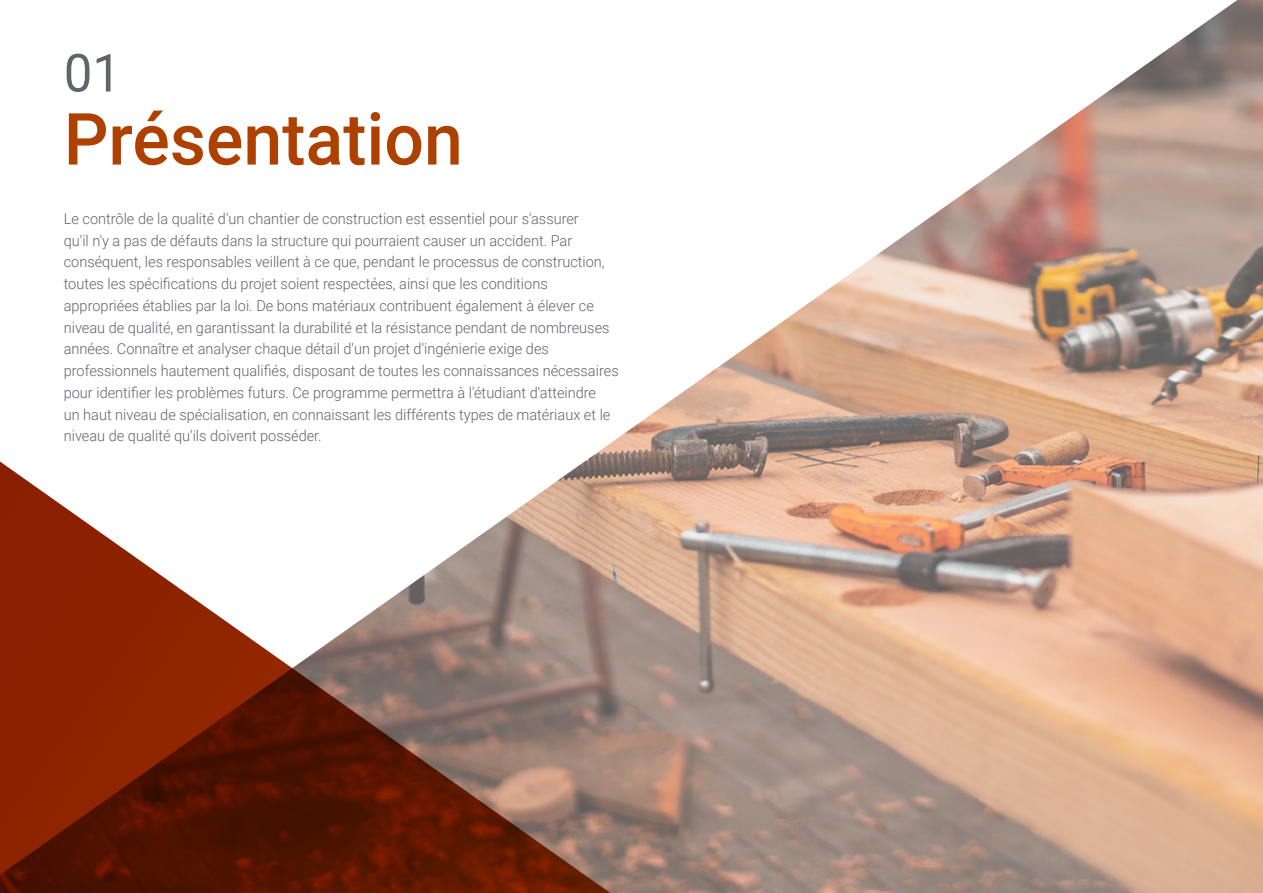
<style>
.page{position:relative;width:1263px;height:893px;background:#fff}
.page>*{position:absolute;margin:0;border:0;box-sizing:border-box;transform-origin:0 0}
.t1{font:500 72px "Roboto";color:#ae4000}
.t2{font:52.5px "Roboto";color:#61646a}
.t3{font:300 15px/21.8px "Roboto";color:#61646a}
</style>
<div class="page">
<img style="left:607px;top:0;width:656px;height:893px">
<svg style="left:0;top:446px;width:640px;height:447px"></svg>
<h2 class="t2" style="left:64px;top:36px;width:59px">01</h2>
<h1 class="t1" style="left:64px;top:89px;width:401px">Présentation</h1>
<p class="t3" style="left:64px;top:207px;width:556px">Le contrôle de la qualité d'un chantier de construction est essentiel pour s'assurer<br>qu'il n'y a pas de défauts dans la structure qui pourraient causer un accident. Par conséquent, les responsables veillent à ce que, pendant le processus de construction, toutes les spécifications du projet soient respectées, ainsi que les conditions appropriées établies par la loi. De bons matériaux contribuent également à élever ce niveau de qualité, en garantissant la durabilité et la résistance pendant de nombreuses années. Connaître et analyser chaque détail d'un projet d'ingénierie exige des professionnels hautement qualifiés, disposant de toutes les connaissances nécessaires pour identifier les problèmes futurs. Ce programme permettra à l'étudiant d'atteindre<br>un haut niveau de spécialisation, en connaissant les différents types de matériaux et le niveau de qualité qu'ils doivent posséder.</p>
</div>
